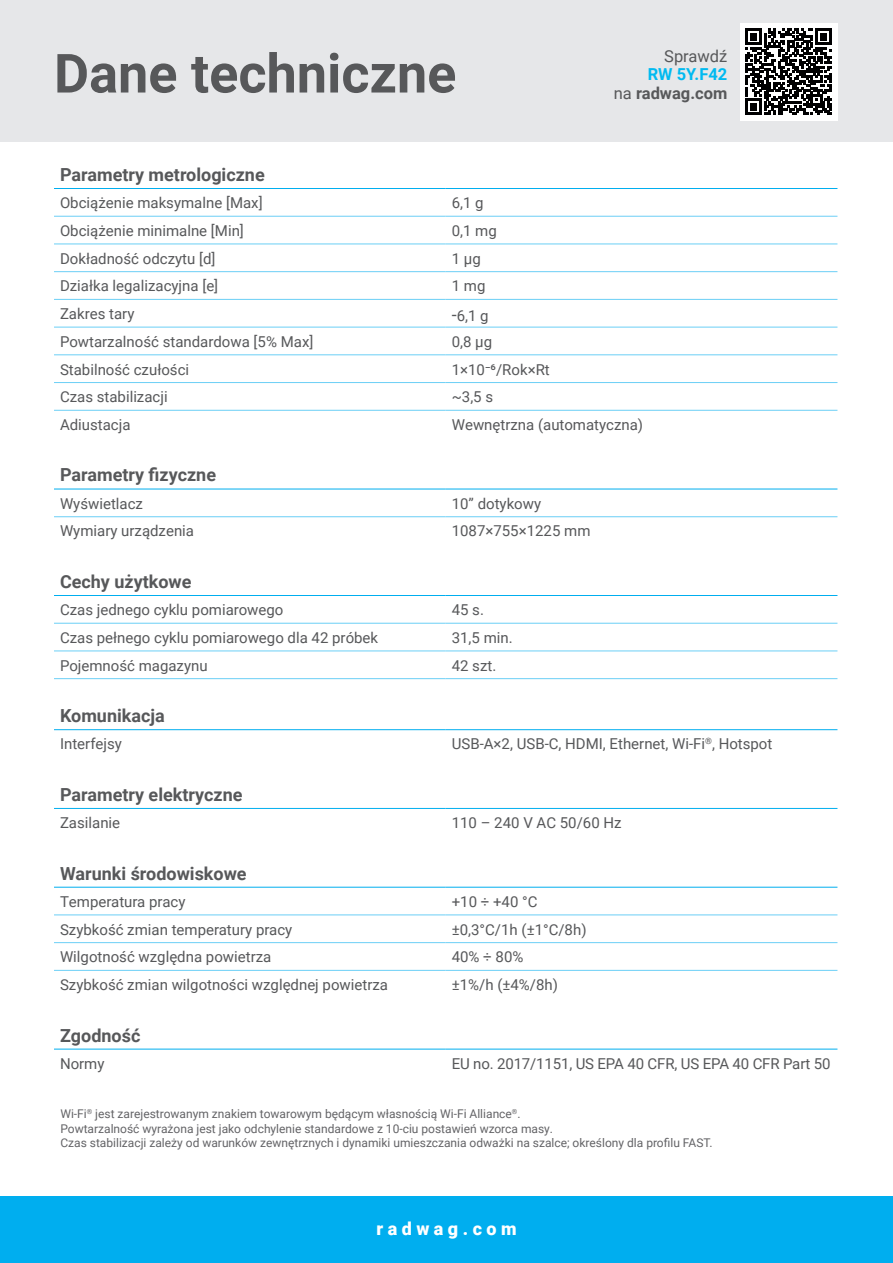
<style>
.page{position:relative;width:893px;height:1263px;background:#fff}
.page>*{position:absolute;margin:0;border:0;box-sizing:border-box;transform-origin:0 0}
.t1{font:700 54px "Roboto";color:#57585a}
.t2{font:700 18px "Roboto";color:#57585a}
.t3{font:900 18px "Roboto";color:#fff}
.t4{font:700 16.5px "Roboto";color:#57585a}
.t5{font:700 16.5px "Roboto";color:#00baf1}
.t6{font:16.5px "Roboto";color:#57585a}
.t7{font:15px "Roboto";color:#57585a}
.t8{font:12px "Roboto";color:#636366}
.s1{font-weight:400}
.s2{font-size:18px}
</style>
<div class="page">
<div style="left:0;top:0;width:893px;height:141px;background:#e6e7e9"></div>
<div style="left:0;top:1196px;width:893px;height:67px;background:#00aeef"></div>
<svg style="left:54px;top:215px;width:783px;height:465px"></svg>
<hr style="left:54px;top:188px;width:392px;height:1px;background:#00aeef">
<hr style="left:446px;top:188px;width:391px;height:1px;background:#00aeef">
<hr style="left:54px;top:489px;width:392px;height:1px;background:#00aeef">
<hr style="left:446px;top:489px;width:391px;height:1px;background:#00aeef">
<hr style="left:54px;top:595px;width:392px;height:1px;background:#00aeef">
<hr style="left:446px;top:595px;width:391px;height:1px;background:#00aeef">
<hr style="left:54px;top:729px;width:392px;height:1px;background:#00aeef">
<hr style="left:446px;top:729px;width:391px;height:1px;background:#00aeef">
<hr style="left:54px;top:808px;width:392px;height:1px;background:#00aeef">
<hr style="left:446px;top:808px;width:391px;height:1px;background:#00aeef">
<hr style="left:54px;top:887px;width:392px;height:1px;background:#00aeef">
<hr style="left:446px;top:887px;width:391px;height:1px;background:#00aeef">
<hr style="left:54px;top:1049px;width:392px;height:1px;background:#00aeef">
<hr style="left:446px;top:1049px;width:391px;height:1px;background:#00aeef">
<hr style="left:54px;top:216px;width:392px;height:1px;background:#6bcff6">
<hr style="left:446px;top:216px;width:391px;height:1px;background:#6bcff6">
<hr style="left:54px;top:244px;width:392px;height:1px;background:#6bcff6">
<hr style="left:446px;top:244px;width:391px;height:1px;background:#6bcff6">
<hr style="left:54px;top:271px;width:392px;height:1px;background:#6bcff6">
<hr style="left:446px;top:271px;width:391px;height:1px;background:#6bcff6">
<hr style="left:54px;top:299px;width:392px;height:1px;background:#6bcff6">
<hr style="left:446px;top:299px;width:391px;height:1px;background:#6bcff6">
<hr style="left:54px;top:327px;width:392px;height:1px;background:#6bcff6">
<hr style="left:446px;top:327px;width:391px;height:1px;background:#6bcff6">
<hr style="left:54px;top:355px;width:392px;height:1px;background:#6bcff6">
<hr style="left:446px;top:355px;width:391px;height:1px;background:#6bcff6">
<hr style="left:54px;top:382px;width:392px;height:1px;background:#6bcff6">
<hr style="left:446px;top:382px;width:391px;height:1px;background:#6bcff6">
<hr style="left:54px;top:410px;width:392px;height:1px;background:#6bcff6">
<hr style="left:446px;top:410px;width:391px;height:1px;background:#6bcff6">
<hr style="left:54px;top:623px;width:392px;height:1px;background:#6bcff6">
<hr style="left:446px;top:623px;width:391px;height:1px;background:#6bcff6">
<hr style="left:54px;top:651px;width:392px;height:1px;background:#6bcff6">
<hr style="left:446px;top:651px;width:391px;height:1px;background:#6bcff6">
<hr style="left:54px;top:678px;width:392px;height:1px;background:#6bcff6">
<hr style="left:446px;top:678px;width:391px;height:1px;background:#6bcff6">
<hr style="left:54px;top:915px;width:392px;height:1px;background:#6bcff6">
<hr style="left:446px;top:915px;width:391px;height:1px;background:#6bcff6">
<hr style="left:54px;top:942px;width:392px;height:1px;background:#6bcff6">
<hr style="left:446px;top:942px;width:391px;height:1px;background:#6bcff6">
<hr style="left:54px;top:970px;width:392px;height:1px;background:#6bcff6">
<hr style="left:446px;top:970px;width:391px;height:1px;background:#6bcff6">
<hr style="left:54px;top:516px;width:392px;height:1px;background:#6bcff6">
<hr style="left:446px;top:516px;width:391px;height:1px;background:#6bcff6">
<div style="left:739px;top:23px;width:98px;height:98px;background:#fff"></div>
<svg style="left:745px;top:29px;width:87px;height:86px"></svg>
<p class="t1" style="left:54px;top:35px;width:404px">Dane techniczne</p>
<p class="t6" style="left:664px;top:44px;width:65px">Sprawdź</p>
<p class="t5" style="left:648px;top:63px;width:81px">RW 5Y.F42</p>
<p class="t4" style="left:614px;top:82px;width:115px"><span class="s1">na</span> radwag.com</p>
<p class="t2" style="left:60px;top:162px;width:206px">Parametry metrologiczne</p>
<p class="t7" style="left:60px;top:192px;width:204px">Obciążenie maksymalne [Max]</p>
<p class="t7" style="left:452px;top:192px;width:33px">6,1 g</p>
<p class="t7" style="left:60px;top:220px;width:185px">Obciążenie minimalne [Min]</p>
<p class="t7" style="left:452px;top:220px;width:47px">0,1 mg</p>
<p class="t7" style="left:60px;top:248px;width:157px">Dokładność odczytu [d]</p>
<p class="t7" style="left:452px;top:248px;width:31px">1 µg</p>
<p class="t7" style="left:60px;top:275px;width:160px">Działka legalizacyjna [e]</p>
<p class="t7" style="left:452px;top:275px;width:35px">1 mg</p>
<p class="t7" style="left:60px;top:303px;width:76px">Zakres tary</p>
<p class="t7" style="left:452px;top:305px;width:38px"><span class="s2">-</span>6,1 g</p>
<p class="t7" style="left:60px;top:331px;width:255px">Powtarzalność standardowa [5% Max]</p>
<p class="t7" style="left:452px;top:331px;width:42px">0,8 µg</p>
<p class="t7" style="left:60px;top:359px;width:131px">Stabilność czułości</p>
<p class="t7" style="left:452px;top:359px;width:100px">1×10⁻⁶/Rok×Rt</p>
<p class="t7" style="left:60px;top:386px;width:109px">Czas stabilizacji</p>
<p class="t7" style="left:452px;top:386px;width:43px">~3,5 s</p>
<p class="t7" style="left:60px;top:414px;width:72px">Adiustacja</p>
<p class="t7" style="left:452px;top:414px;width:193px">Wewnętrzna (automatyczna)</p>
<p class="t2" style="left:60px;top:462px;width:158px">Parametry fizyczne</p>
<p class="t7" style="left:60px;top:493px;width:84px">Wyświetlacz</p>
<p class="t7" style="left:452px;top:493px;width:91px">10” dotykowy</p>
<p class="t7" style="left:60px;top:521px;width:136px">Wymiary urządzenia</p>
<p class="t7" style="left:452px;top:521px;width:140px">1087×755×1225 mm</p>
<p class="t2" style="left:60px;top:569px;width:133px">Cechy użytkowe</p>
<p class="t7" style="left:60px;top:599px;width:225px">Czas jednego cyklu pomiarowego</p>
<p class="t7" style="left:452px;top:599px;width:34px">45 s.</p>
<p class="t7" style="left:60px;top:627px;width:320px">Czas pełnego cyklu pomiarowego dla 42 próbek</p>
<p class="t7" style="left:452px;top:627px;width:62px">31,5 min.</p>
<p class="t7" style="left:60px;top:655px;width:149px">Pojemność magazynu</p>
<p class="t7" style="left:452px;top:655px;width:46px">42 szt.</p>
<p class="t2" style="left:60px;top:703px;width:106px">Komunikacja</p>
<p class="t7" style="left:60px;top:734px;width:63px">Interfejsy</p>
<p class="t7" style="left:452px;top:734px;width:322px">USB-A×2, USB-C, HDMI, Ethernet, Wi-Fi<sup>®</sup>, Hotspot</p>
<p class="t2" style="left:60px;top:782px;width:184px">Parametry elektryczne</p>
<p class="t7" style="left:60px;top:812px;width:62px">Zasilanie</p>
<p class="t7" style="left:452px;top:812px;width:171px">110 – 240 V AC 50/60 Hz</p>
<p class="t2" style="left:60px;top:860px;width:188px">Warunki środowiskowe</p>
<p class="t7" style="left:60px;top:891px;width:127px">Temperatura pracy</p>
<p class="t7" style="left:452px;top:891px;width:87px">+10 ÷ +40 °C</p>
<p class="t7" style="left:60px;top:919px;width:234px">Szybkość zmian temperatury pracy</p>
<p class="t7" style="left:452px;top:919px;width:136px">±0,3°C/1h (±1°C/8h)</p>
<p class="t7" style="left:60px;top:946px;width:213px">Wilgotność względna powietrza</p>
<p class="t7" style="left:452px;top:946px;width:73px">40% ÷ 80%</p>
<p class="t7" style="left:60px;top:974px;width:330px">Szybkość zmian wilgotności względnej powietrza</p>
<p class="t7" style="left:452px;top:974px;width:108px">±1%/h (±4%/8h)</p>
<p class="t2" style="left:60px;top:1022px;width:82px">Zgodność</p>
<p class="t7" style="left:60px;top:1053px;width:46px">Normy</p>
<p class="t7" style="left:452px;top:1053px;width:380px">EU no. 2017/1151, US EPA 40 CFR, US EPA 40 CFR Part 50</p>
<p class="t8" style="left:60px;top:1105px;width:462px">Wi-Fi<sup>®</sup> jest zarejestrowanym znakiem towarowym będącym własnością Wi-Fi Alliance<sup>®</sup>.</p>
<p class="t8" style="left:60px;top:1120px;width:494px">Powtarzalność wyrażona jest jako odchylenie standardowe z 10-ciu postawień wzorca masy.</p>
<p class="t8" style="left:60px;top:1134px;width:654px">Czas stabilizacji zależy od warunków zewnętrznych i dynamiki umieszczania odważki na szalce; określony dla profilu FAST.</p>
<p class="t3" style="left:376px;top:1216px;width:142px">r a d w a g . c o m</p>
</div>
